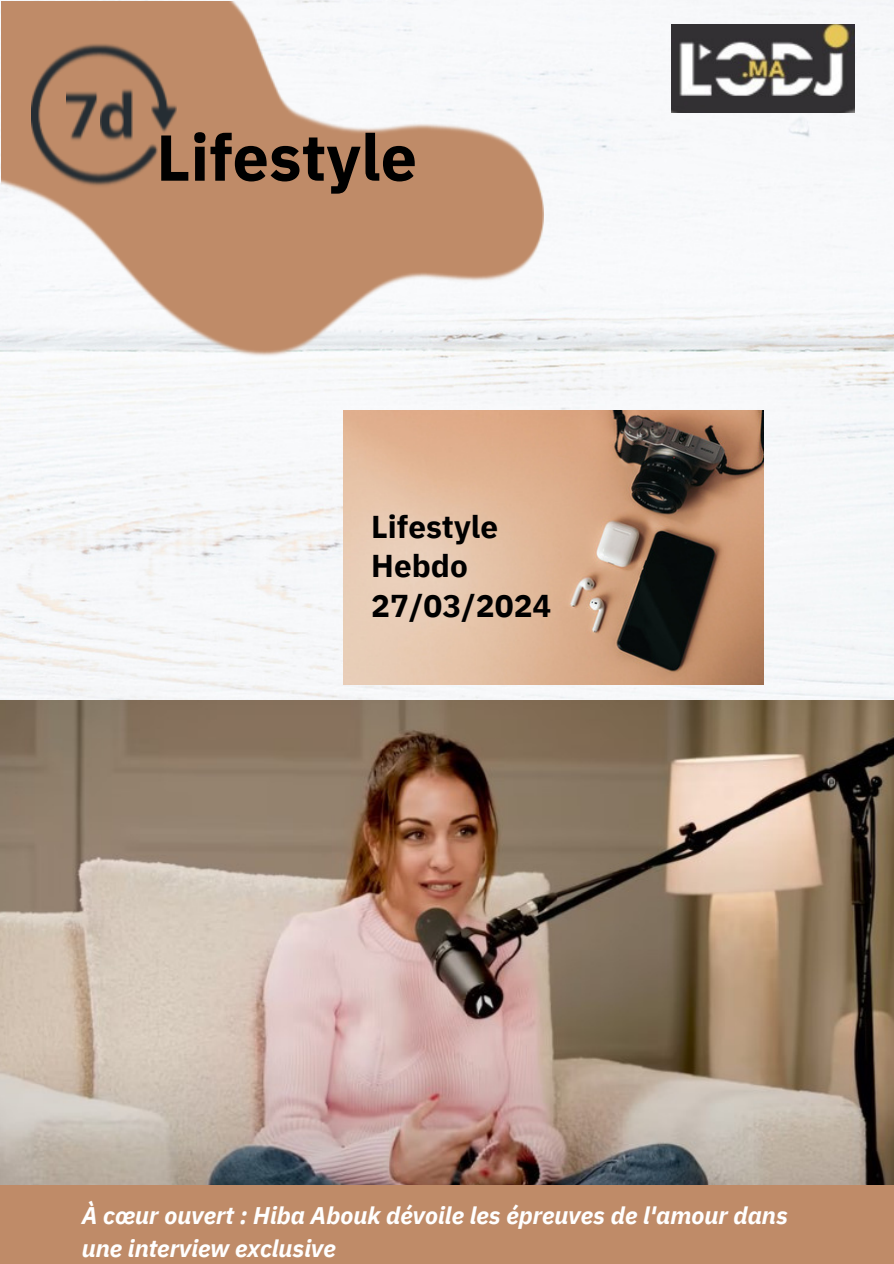
<style>
.page{position:relative;width:894px;height:1264px;background:#fff}
.page>*{position:absolute;margin:0;border:0;box-sizing:border-box;transform-origin:0 0}
.t1{font:700 64.8px "IBM Plex Sans";color:#000}
.t2{font:700 31.5px/39.3px "IBM Plex Sans";color:#000}
.t3{font:italic 700 24px/32.7px "IBM Plex Sans";color:#fff}
</style>
<div class="page">
<img style="left:0;top:0;width:893px;height:700px">
<div style="left:0;top:1184px;width:893px;height:79px;background:#bf8b68"></div>
<img style="left:671px;top:25px;width:183px;height:88px">
<img style="left:343px;top:410px;width:419px;height:274px">
<img style="left:1px;top:1px;width:542px;height:356px">
<img style="left:32px;top:44px;width:145px;height:144px">
<img style="left:66px;top:91px;width:32px;height:50px">
<img style="left:100px;top:89px;width:32px;height:52px">
<img style="left:0;top:700px;width:893px;height:484px">
<p class="t1" style="left:156px;top:114px;width:262px">Lifestyle</p>
<p class="t2" style="left:371px;top:506px;width:182px">Lifestyle<br>Hebdo<br>27/03/2024</p>
<p class="t3" style="left:82px;top:1198px;width:707px">À cœur ouvert : Hiba Abouk dévoile les épreuves de l'amour dans une interview exclusive</p>
</div>
